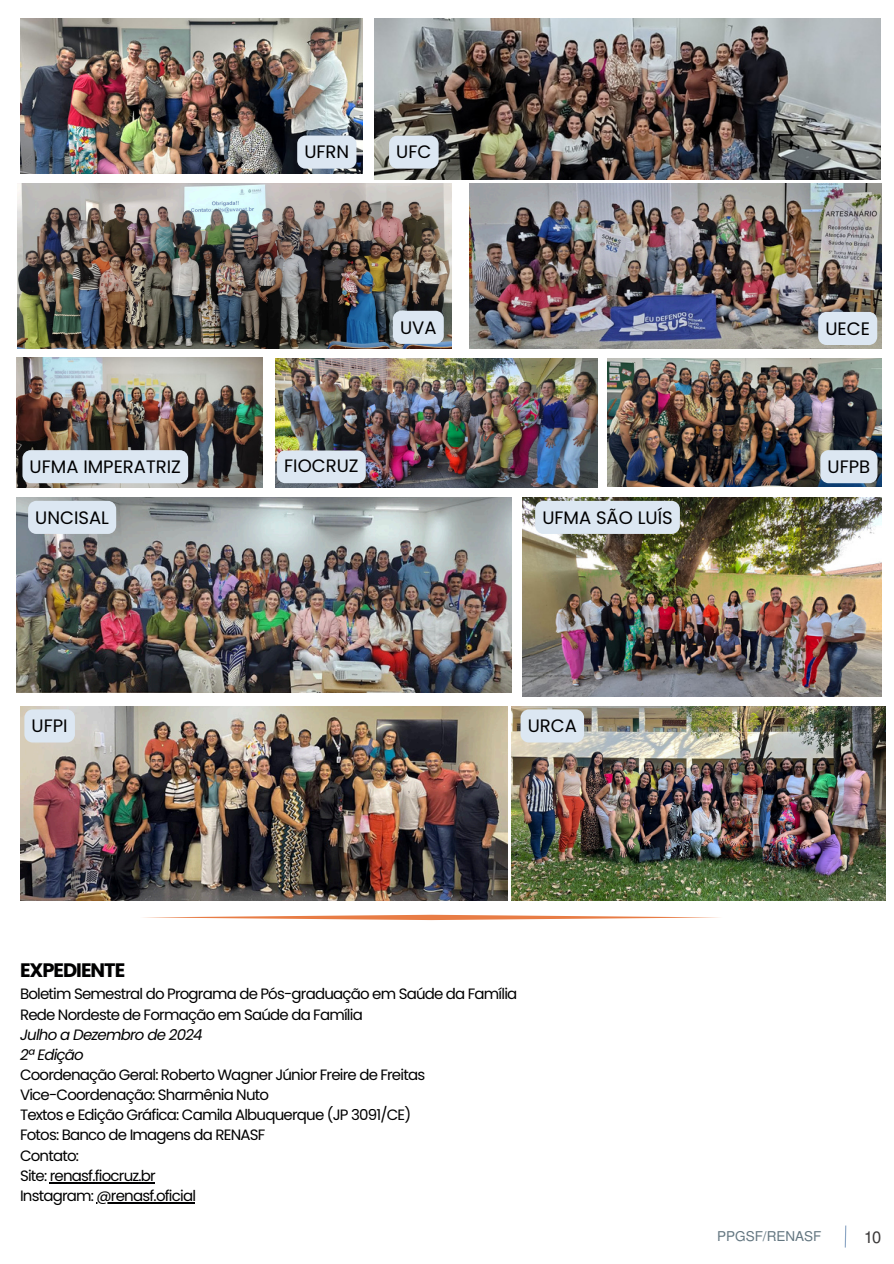
<style>
.page{position:relative;width:894px;height:1264px;background:#fff}
.page>*{position:absolute;margin:0;border:0;box-sizing:border-box;transform-origin:0 0}
.t1{font:700 19.5px "Poppins";letter-spacing:-.055em;color:#000001}
.t2{font:18px "Poppins";color:#000001}
.t3{font:16.5px "Mukti";color:#3b3939}
.t4{font:15px "Poppins";letter-spacing:-.055em;color:#000001}
.t5{font:italic 15px "Poppins";letter-spacing:-.055em;color:#000001}
.t6{font:13.5px "Mukti";color:#637680}
</style>
<div class="page">
<img style="left:511px;top:706px;width:374px;height:194px">
<div style="left:520px;top:709px;width:64px;height:33px;background:#dce7f2"></div>
<img style="left:17px;top:183px;width:434px;height:166px">
<div style="left:393px;top:311px;width:50px;height:33px;background:#dce7f2"></div>
<img style="left:374px;top:19px;width:506px;height:161px">
<svg style="left:389px;top:135px;width:49px;height:34px;background:#d5dfe9"></svg>
<img style="left:20px;top:19px;width:342px;height:155px">
<svg style="left:297px;top:135px;width:59px;height:34px;background:#d2dde8"></svg>
<img style="left:17px;top:358px;width:245px;height:129px">
<div style="left:22px;top:450px;width:166px;height:33px;background:#dce7f2;border-radius:8px"></div>
<img style="left:607px;top:358px;width:273px;height:129px">
<svg style="left:820px;top:450px;width:57px;height:33px;background:#d6e1ec"></svg>
<img style="left:275px;top:358px;width:322px;height:130px">
<div style="left:277px;top:450px;width:89px;height:33px;background:#dce7f2"></div>
<img style="left:469px;top:183px;width:412px;height:166px">
<div style="left:818px;top:312px;width:59px;height:33px;background:#dce7f2"></div>
<img style="left:17px;top:498px;width:494px;height:194px">
<svg style="left:28px;top:428px;width:91px;height:106px"></svg>
<img style="left:20px;top:706px;width:487px;height:195px">
<svg style="left:24px;top:709px;width:51px;height:33px;background:#dbe5ef"></svg>
<img style="left:522px;top:498px;width:359px;height:198px">
<div style="left:535px;top:501px;width:144px;height:33px;background:#dce7f2"></div>
<svg style="left:844px;top:1225px;width:2px;height:23px"></svg>
<svg style="left:143px;top:914px;width:577px;height:6px"></svg>
<hr style="left:50px;top:1181px;width:105px;height:2px;background:#000001">
<hr style="left:97px;top:1202px;width:98px;height:1px;background:#000001">
<h2 class="t2" style="left:304px;top:139px;width:46px">UFRN</h2>
<p class="t2" style="left:396px;top:139px;width:37px">UFC</p>
<h2 class="t2" style="left:400px;top:314px;width:38px">UVA</h2>
<h2 class="t2" style="left:825px;top:316px;width:46px">UECE</h2>
<p class="t2" style="left:30px;top:454px;width:153px">UFMA IMPERATRIZ</p>
<p class="t2" style="left:284px;top:453px;width:76px">FIOCRUZ</p>
<h2 class="t2" style="left:827px;top:454px;width:44px">UFPB</h2>
<p class="t2" style="left:35px;top:504px;width:75px">UNCISAL</p>
<h2 class="t2" style="left:32px;top:713px;width:38px">UFPI</h2>
<p class="t2" style="left:542px;top:504px;width:132px">UFMA SÃO LUÍS</p>
<p class="t2" style="left:527px;top:713px;width:51px">URCA</p>
<p class="t1" style="left:20px;top:956px;width:107px">EXPEDIENTE</p>
<p class="t4" style="left:20px;top:983px;width:498px">Boletim Semestral do Programa de Pós-graduação em Saúde da Família</p>
<h2 class="t4" style="left:20px;top:1003px;width:344px">Rede Nordeste de Formação em Saúde da Família</h2>
<h2 class="t5" style="left:20px;top:1024px;width:184px">Julho a Dezembro de 2024</h2>
<p class="t5" style="left:20px;top:1044px;width:65px">2ª Edição</p>
<p class="t4" style="left:20px;top:1063px;width:406px">Coordenação Geral: Roberto Wagner Júnior Freire de Freitas</p>
<h2 class="t4" style="left:20px;top:1084px;width:250px">Vice-Coordenação: Sharmênia Nuto</h2>
<p class="t4" style="left:20px;top:1104px;width:392px">Textos e Edição Gráfica: Camila Albuquerque (JP 3091/CE)</p>
<h2 class="t4" style="left:20px;top:1124px;width:247px">Fotos: Banco de Imagens da RENASF</h2>
<p class="t4" style="left:20px;top:1144px;width:61px">Contato:</p>
<h2 class="t4" style="left:20px;top:1165px;width:137px">Site: renasf.fiocruz.br</h2>
<p class="t4" style="left:20px;top:1185px;width:177px">Instagram: @renasf.oficial</p>
<p class="t6" style="left:717px;top:1226px;width:106px">PPGSF/RENASF</p>
<p class="t3" style="left:864px;top:1225px;width:18px">10</p>
</div>
